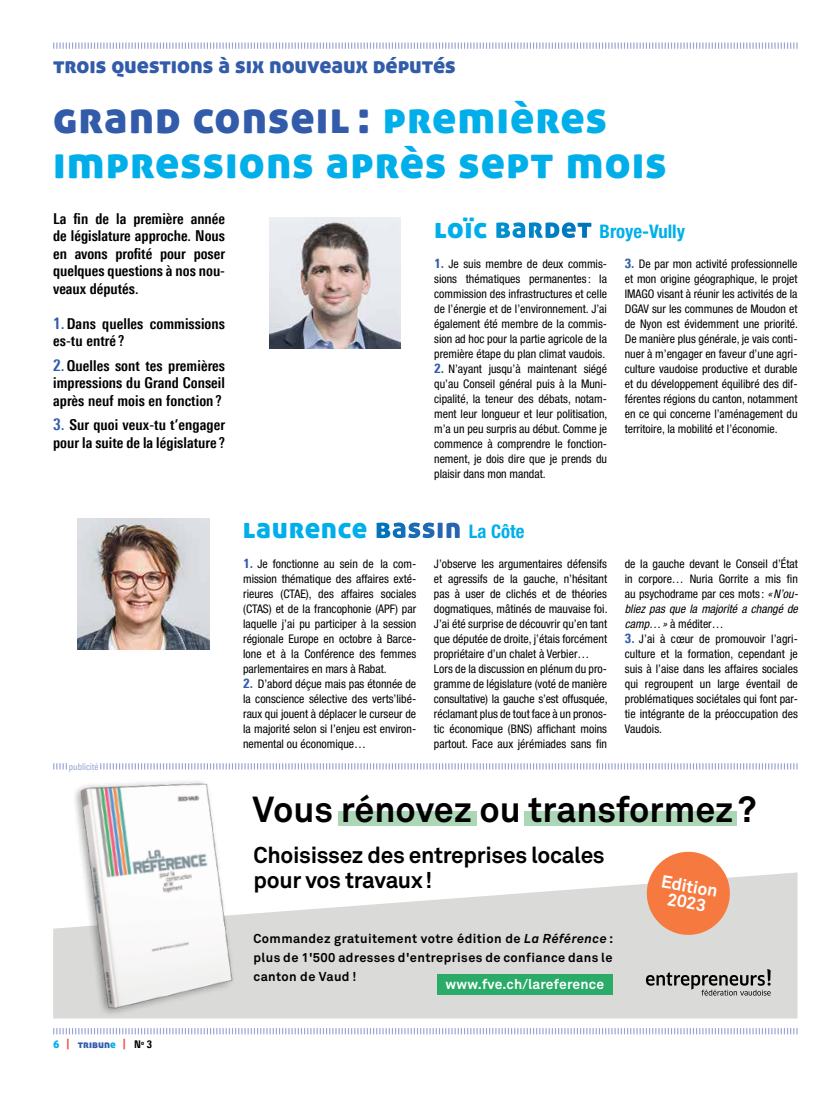
<style>
.page{position:relative;width:833px;height:1099px;background:#fff}
.page>*{position:absolute;margin:0;border:0;box-sizing:border-box;transform-origin:0 0}
.t1{font:45px/45px "Aller Display";letter-spacing:.025em;color:#00afea}
.t2{font:700 35.75px "Akkurat";color:#000}
.t3{font:28.75px "Aller Display";letter-spacing:.025em;color:#00afea}
.t4{font:700 22.62px/25.8px "Akkurat";letter-spacing:-.015em;color:#000}
.t5{font:22.5px "Aller Display";letter-spacing:-.005em;color:#325caa}
.t6{font:700 condensed 18.75px "Helvetica Neue LT Pro";color:#00afea}
.t7{font:700 17.38px/16.2px "Akkurat";color:#fff;text-align:center}
.t8{font:700 15px/17.5px "Linotype Univers 620 Cn";letter-spacing:.005em;color:#000;text-align:justify}
.t9{font:700 13.88px "Akkurat";letter-spacing:.015em;color:#fff}
.t10{font:700 12.75px/19.1px "Akkurat";letter-spacing:.03em;color:#000;text-align:justify}
.t11{font:condensed 11.88px/15px "Helvetica Neue LT Pro";color:#000;text-align:justify}
.t12{font:10.62px "Aller Display";color:#325caa}
.t13{font:9.38px "Linotype Univers 420 Cn";color:#98a3d3}
.s1{color:#325caa}
.s2{font-size:16.25px;color:#325caa}
.s3{font-family:"Aller Display";font-weight:400;font-stretch:normal;font-size:28.75px}
.s4{font-family:"Aller Display";font-weight:400;font-stretch:normal;font-size:28.75px;color:#fff}
.s5{font-family:"Linotype Univers 720 Cn";font-weight:800;font-stretch:normal;font-size:13.12px;color:#325caa}
.s6{color:#fff}
.s7{font-family:"Helvetica Neue LT Pro";font-weight:700;font-stretch:condensed;font-size:18.75px}
.s8{font-style:italic}
.s9{color:#00afea}
.s10{font-family:"Linotype Univers 720 Cn";font-weight:800;color:#f14038}
.s11{font-family:"Linotype Univers 720 Cn";font-weight:800;color:#000}
</style>
<div class="page">
<svg style="left:53px;top:42px;width:745px;height:7px"></svg>
<img style="left:269px;top:217px;width:131px;height:131px">
<img style="left:78px;top:518px;width:131px;height:131px">
<svg style="left:53px;top:872px;width:744px;height:146px;fill:#dadad9"></svg>
<img style="left:62px;top:781px;width:188px;height:237px">
<div style="left:524px;top:811px;width:212px;height:15px;background:#abd7b7"></div>
<div style="left:338px;top:811px;width:138px;height:15px;background:#abd7b7"></div>
<div style="left:437px;top:974px;width:175px;height:20px;background:#2aab67"></div>
<svg style="left:643px;top:851px;width:90px;height:87px;background:#f29c73"></svg>
<svg style="left:646px;top:968px;width:124px;height:27px;background:#a9a9a8"></svg>
<svg style="left:53px;top:1028px;width:745px;height:7px"></svg>
<svg style="left:53px;top:763px;width:745px;height:7px"></svg>
<div style="left:68px;top:757px;width:31px;height:14px;background:#fff"></div>
<h3 class="t5" style="left:53px;top:50px;width:404px">trois questions à six nouveaux députés</h3>
<h1 class="t1" style="left:53px;top:93px;width:615px"><span class="s1">grand conseil :</span> premières impressions après sept mois</h1>
<p class="t8" style="left:53px;top:209px;width:173px">La fin de la première année de législature approche. Nous en avons profité pour poser quelques questions à nos nou&shy;veaux députés.</p>
<p class="t8" style="left:53px;top:314px;width:173px"><span class="s2">1.</span>Dans quelles commissions es-tu entré ?</p>
<p class="t8" style="left:53px;top:356px;width:173px"><span class="s2">2.</span>Quelles sont tes premières impressions du Grand Conseil après neuf mois en fonction ?</p>
<p class="t8" style="left:53px;top:416px;width:173px"><span class="s2">3.</span> Sur quoi veux-tu t’engager pour la suite de la législature ?</p>
<p class="t13" style="left:69px;top:760px;width:31px">publicité</p>
<h3 class="t6" style="left:434px;top:220px;width:252px"><span class="s3">loïc</span> <span class="s4">bardet</span> Broye-Vully</h3>
<p class="t11" style="left:434px;top:256px;width:174px"><span class="s5">1.</span> Je suis membre de deux commis&shy;sions thématiques permanentes : la commission des infrastructures et celle de l’énergie et de l’environnement. J’ai également été membre de la commis&shy;sion ad hoc pour la partie agricole de la première étape du plan climat vaudois.</p>
<p class="t11" style="left:434px;top:361px;width:175px"><span class="s5">2.</span> N’ayant jusqu’à maintenant siégé qu’au Conseil général puis à la Muni&shy;cipalité, la teneur des débats, notam&shy;ment leur longueur et leur politisation, m’a un peu surpris au début. Comme je commence à comprendre le fonction&shy;nement, je dois dire que je prends du plaisir dans mon mandat.</p>
<h3 class="t3" style="left:243px;top:509px;width:283px">laurence <span class="s6">bassin</span> <span class="s7">La Côte</span></h3>
<p class="t11" style="left:625px;top:256px;width:175px"><span class="s5">3.</span> De par mon activité professionnelle et mon origine géographique, le projet IMAGO visant à réunir les activités de la DGAV sur les communes de Moudon et de Nyon est évidemment une priorité.<br>De manière plus générale, je vais conti&shy;nuer à m’engager en faveur d’une agri&shy;culture vaudoise productive et durable et du développement équilibré des dif&shy;férentes régions du canton, notamment en ce qui concerne l’aménagement du territoire, la mobilité et l’économie.</p>
<p class="t11" style="left:243px;top:556px;width:175px"><span class="s5">1.</span> Je fonctionne au sein de la com&shy;mission thématique des affaires exté&shy;rieures (CTAE), des affaires sociales (CTAS) et de la francophonie (APF) par laquelle j’ai pu participer à la session régionale Europe en octobre à Barce&shy;lone et à la Conférence des femmes parlementaires en mars à Rabat.</p>
<p class="t11" style="left:243px;top:676px;width:175px"><span class="s5">2.</span> D’abord déçue mais pas étonnée de la conscience sélective des verts’libé&shy;raux qui jouent à déplacer le curseur de la majorité selon si l’enjeu est environ&shy;nemental ou économique…</p>
<p class="t11" style="left:434px;top:556px;width:175px;text-align:left">J’observe les argumentaires défensifs et agressifs de la gauche, n’hésitant pas à user de clichés et de théories dogmatiques, mâtinés de mauvaise foi.<br>J’ai été surprise de découvrir qu’en tant que députée de droite, j’étais forcément propriétaire d’un chalet à Verbier… Lors de la discussion en plénum du pro&shy;gramme de législature (voté de manière consultative) la gauche s’est offusquée, réclamant plus de tout face à un pronos&shy;tic économique (BNS) affichant moins partout. Face aux jérémiades sans fin</p>
<p class="t11" style="left:625px;top:556px;width:175px">de la gauche devant le Conseil d’état in corpore… Nuria Gorrite a mis fin au psychodrame par ces mots : <span class="s8">«N’ou&shy;bliez pas que la majorité a changé de camp…»</span> à méditer…</p>
<p class="t11" style="left:625px;top:631px;width:175px"><span class="s5">3.</span> J’ai à cœur de promouvoir l’agri&shy;culture et la formation, cependant je suis à l’aise dans les affaires sociales qui regroupent un large éventail de problématiques sociétales qui font par&shy;tie intégrante de la préoccupation des Vaudois.</p>
<h2 class="t2" style="left:252px;top:786px;width:505px">Vous rénovez ou transformez?</h2>
<h3 class="t4" style="left:253px;top:841px;width:353px">Choisissez des entreprises locales pour vos travaux!</h3>
<h3 class="t7" style="left:663px;top:873px;width:58px;rotate:10deg">Edition<br>2023</h3>
<p class="t10" style="left:253px;top:928px;width:361px">Commandez gratuitement votre édition de <span class="s8">La Référence</span> : plus de 1'500 adresses d'entreprises de confiance dans le canton de Vaud !</p>
<p class="t9" style="left:445px;top:975px;width:160px">www.fve.ch/lareference</p>
<p class="t12" style="left:53px;top:1037px;width:100px"><span class="s9">6</span> <span class="s10">|</span> tribun<span class="s9">e</span> <span class="s10">|</span> <span class="s11">N</span> <sup>o</sup> <span class="s11">3</span></p>
</div>
